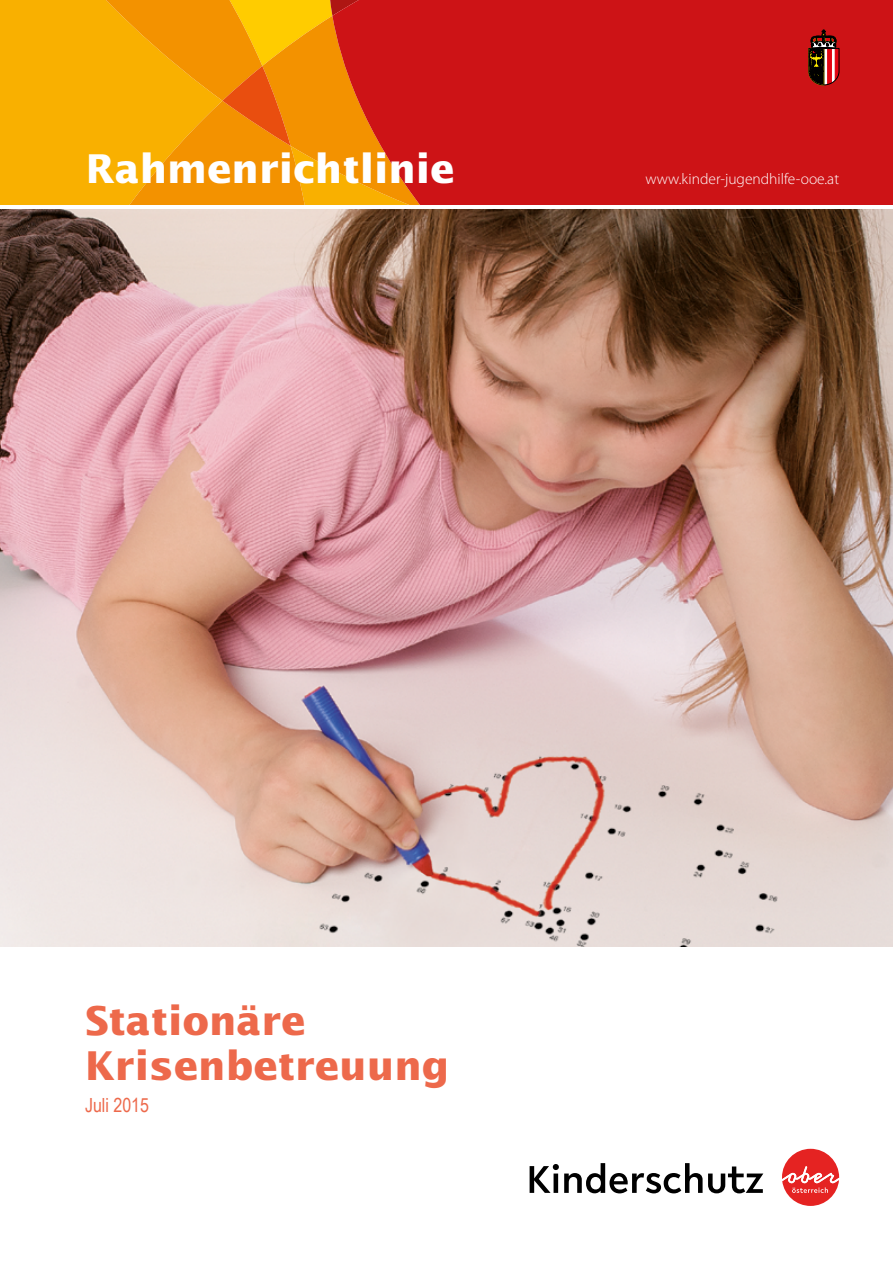
<style>
.page{position:relative;width:893px;height:1263px;background:#fff}
.page>*{position:absolute;margin:0;border:0;box-sizing:border-box;transform-origin:0 0}
.t1{font:700 39.75px "Lucida Sans";color:#ed694b}
.t2{font:700 39.75px "Lucida Sans Std";color:#fff}
.t3{font:19.5px "Arial Narrow";color:#ed694b}
.Aufzählung_V1{font:300 15.45px "Myriad Pro";color:#fff}
</style>
<div class="page">
<img style="left:0;top:209px;width:893px;height:737px">
<div style="left:0;top:0;width:88px;height:204px;background:#f9b000"></div>
<svg style="left:88px;top:0;width:244px;height:204px"></svg>
<div style="left:332px;top:0;width:561px;height:204px;background:#cd1316"></div>
<svg style="left:809px;top:30px;width:30px;height:55px"></svg>
<svg style="left:782px;top:1149px;width:57px;height:57px"></svg>
<svg style="left:530px;top:1163px;width:233px;height:30px"></svg>
<p class="t2" style="left:86px;top:147px;width:370px">Rahmenrichtlinie</p>
<p class="Aufzählung_V1" style="left:646px;top:170px;width:195px">www.kinder-jugendhilfe-ooe.at</p>
<p class="t1" style="left:85px;top:997px;width:222px">Stationäre</p>
<p class="t1" style="left:85px;top:1041px;width:366px">Krisenbetreuung</p>
<p class="t3" style="left:85px;top:1091px;width:65px">Juli 2015</p>
</div>
